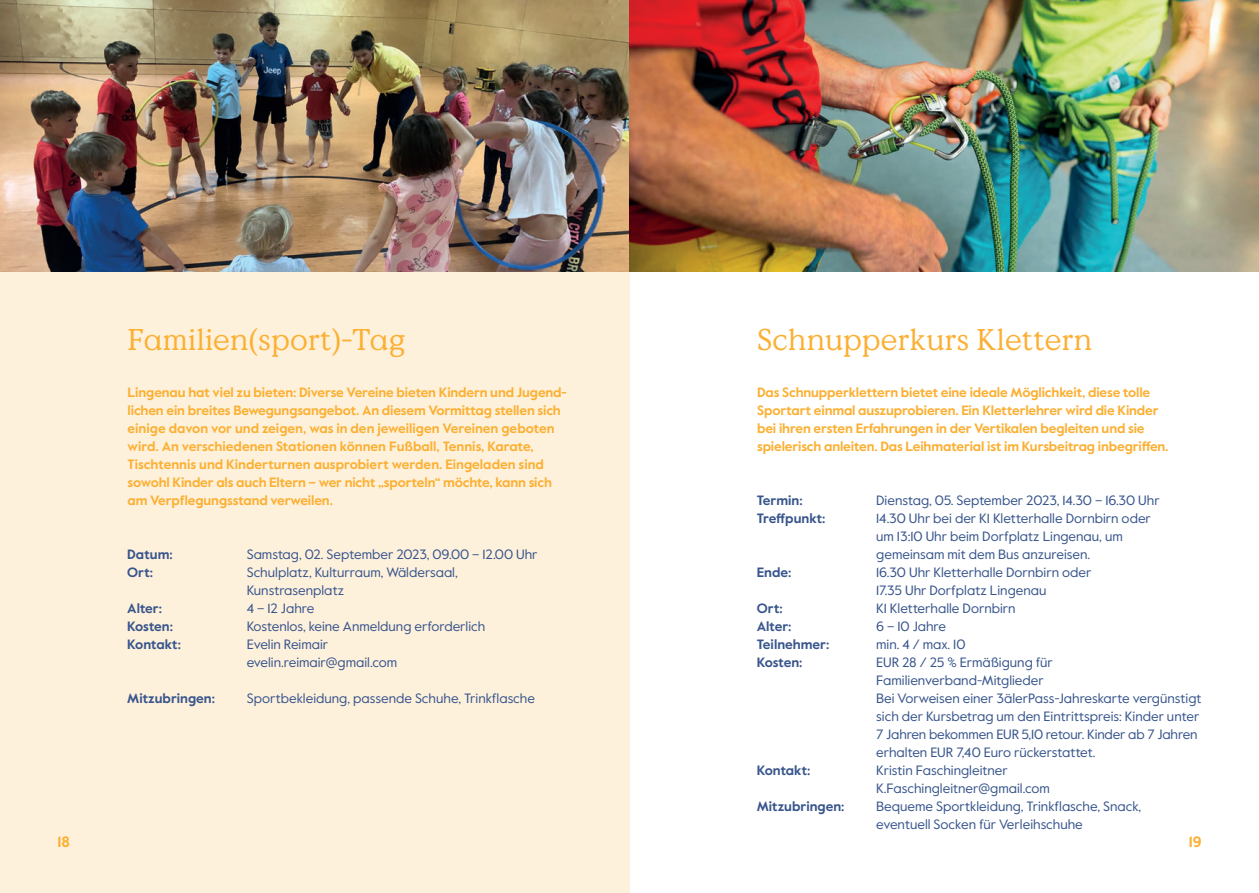
<style>
.page{position:relative;width:1259px;height:893px;background:#fff}
.page>*{position:absolute;margin:0;border:0;box-sizing:border-box;transform-origin:0 0}
.t1{font:30px "Value Serif Pro";letter-spacing:.01em;color:#fbb033}
.t2{font:700 15px "Value Sans Pro";color:#fbb033}
.t3{font:13.5px/18px "Value Sans Pro";color:#38558c}
.t4{font:700 13.5px/18px "Value Sans Pro";letter-spacing:-.01em;color:#fbb033}
.t5{font:700 13.5px "Value Sans Pro";color:#38558c}
</style>
<div class="page">
<div style="left:0;top:0;width:629px;height:893px;background:#fef1dc"></div>
<img style="left:0;top:0;width:629px;height:271px">
<img style="left:629px;top:0;width:630px;height:271px">
<h1 class="t1" style="left:128px;top:322px;width:279px">Familien(sport)-Tag</h1>
<p class="t4" style="left:128px;top:384px;width:441px">Lingenau hat viel zu bieten: Diverse Vereine bieten Kindern und Jugend&shy;lichen ein breites Bewegungsangebot. An diesem Vormittag stellen sich einige davon vor und zeigen, was in den jeweiligen Vereinen geboten wird. An verschiedenen Stationen können Fußball, Tennis, Karate, Tischtennis und Kinderturnen ausprobiert werden. Eingeladen sind sowohl Kinder als auch Eltern – wer nicht „sporteln“ möchte, kann sich am Verpflegungsstand verweilen.</p>
<p class="t5" style="left:127px;top:546px;width:47px">Datum:</p>
<p class="t3" style="left:247px;top:546px;width:292px">Samstag, 02. September 2023, 09.00 – 12.00 Uhr</p>
<p class="t5" style="left:127px;top:564px;width:27px">Ort:</p>
<p class="t3" style="left:247px;top:564px;width:213px">Schulplatz, Kulturraum, Wäldersaal,<br>Kunstrasenplatz</p>
<p class="t5" style="left:127px;top:600px;width:36px">Alter:</p>
<p class="t3" style="left:247px;top:600px;width:69px">4 – 12 Jahre</p>
<p class="t5" style="left:127px;top:618px;width:47px">Kosten:</p>
<p class="t3" style="left:247px;top:618px;width:240px">Kostenlos, keine Anmeldung erforderlich</p>
<p class="t5" style="left:127px;top:636px;width:55px">Kontakt:</p>
<p class="t3" style="left:247px;top:636px;width:152px">Evelin Reimair evelin.reimair@gmail.com</p>
<p class="t5" style="left:127px;top:690px;width:89px">Mitzubringen:</p>
<p class="t3" style="left:247px;top:690px;width:290px">Sportbekleidung, passende Schuhe, Trinkflasche</p>
<h1 class="t1" style="left:757px;top:322px;width:337px">Schnupperkurs Klettern</h1>
<p class="t4" style="left:757px;top:384px;width:413px">Das Schnupperklettern bietet eine ideale Möglichkeit, diese tolle Sportart einmal auszuprobieren. Ein Kletterlehrer wird die Kinder bei ihren ersten Erfahrungen in der Vertikalen begleiten und sie spielerisch anleiten. Das Leihmaterial ist im Kursbeitrag inbegriffen.</p>
<p class="t5" style="left:757px;top:492px;width:47px">Termin:</p>
<p class="t3" style="left:876px;top:492px;width:285px">Dienstag, 05. September 2023, 14.30 – 16.30 Uhr</p>
<p class="t5" style="left:757px;top:510px;width:70px">Treffpunkt:</p>
<p class="t3" style="left:876px;top:510px;width:276px">14.30 Uhr bei der K1 Kletterhalle Dornbirn oder um 13:10 Uhr beim Dorfplatz Lingenau, um gemeinsam mit dem Bus anzureisen.</p>
<p class="t5" style="left:757px;top:564px;width:36px">Ende:</p>
<p class="t3" style="left:876px;top:564px;width:217px">16.30 Uhr Kletterhalle Dornbirn oder<br>17.35 Uhr Dorfplatz Lingenau</p>
<p class="t5" style="left:757px;top:600px;width:27px">Ort:</p>
<p class="t3" style="left:876px;top:600px;width:141px">K1 Kletterhalle Dornbirn</p>
<p class="t5" style="left:757px;top:618px;width:36px">Alter:</p>
<p class="t3" style="left:876px;top:618px;width:71px">6 – 10 Jahre</p>
<p class="t5" style="left:757px;top:636px;width:74px">Teilnehmer:</p>
<p class="t3" style="left:876px;top:636px;width:91px">min. 4 / max. 10</p>
<p class="t5" style="left:757px;top:654px;width:47px">Kosten:</p>
<p class="t3" style="left:876px;top:654px;width:327px">EUR 28 / 25 % Ermäßigung für Familienverband-Mitglieder<br>Bei Vorweisen einer 3älerPass-Jahreskarte vergünstigt sich der Kursbetrag um den Eintrittspreis: Kinder unter 7 Jahren bekommen EUR 5,10 retour. Kinder ab 7 Jahren erhalten EUR 7,40 Euro rückerstattet.</p>
<p class="t5" style="left:757px;top:762px;width:55px">Kontakt:</p>
<p class="t3" style="left:876px;top:762px;width:175px">Kristin Faschingleitner<br>K.Faschingleitner@gmail.com</p>
<p class="t5" style="left:757px;top:798px;width:89px">Mitzubringen:</p>
<p class="t3" style="left:876px;top:798px;width:267px">Bequeme Sportkleidung, Trinkflasche, Snack, eventuell Socken für Verleihschuhe</p>
<p class="t2" style="left:58px;top:833px;width:14px">18</p>
<p class="t2" style="left:1188px;top:833px;width:14px">19</p>
</div>
